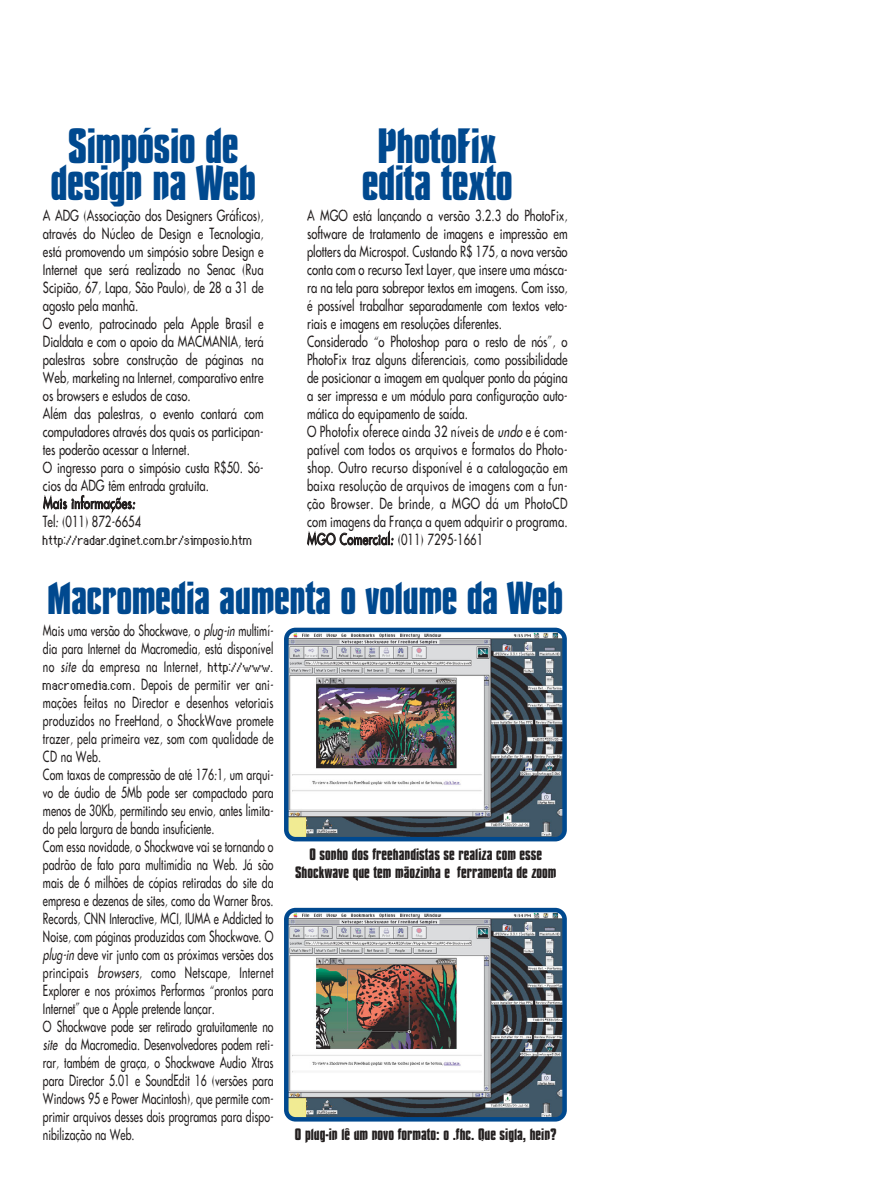
<style>
.page{position:relative;width:893px;height:1190px;background:#fff}
.page>*{position:absolute;margin:0;border:0;box-sizing:border-box;transform-origin:0 0}
.t1{font:700 45px/37.5px "Compacta Vitima";letter-spacing:-.015em;color:#00498f;text-align:center}
.t2{font:700 42px "Compacta Vitima";letter-spacing:-.015em;color:#00498f}
.t3{font:15px/18px "Futura Vitima";color:#231f1f;scale:.75 1}
.t4{font:15px/18px "Futura Vitima";color:#231f1f;scale:.7 1}
.t5{font:700 15px/18px "Compacta Vitima";color:#231f1f;text-align:center}
.t6{font:15px "Genoveva";color:#231f1f}
.s1{font-style:italic}
.s2{font-family:"Genoveva"}
</style>
<div class="page">
<img style="left:284px;top:907px;width:283px;height:214px">
<img style="left:284px;top:627px;width:283px;height:214px">
<h1 class="t1" style="left:50px;top:129px;width:207px">Simpósio de design na Web</h1>
<p class="t3" style="left:43px;top:207px;width:296px">A ADG (Associação dos Designers Gráficos), através do Núcleo de Design e Tecnologia, está promovendo um simpósio sobre Design e Internet que será realizado no Senac (Rua Scipião, 67, Lapa, São Paulo), de 28 a 31 de agosto pela manhã.<br>O evento, patrocinado pela Apple Brasil e Dialdata e com o apoio da MACMANIA, terá palestras sobre construção de páginas na Web, marketing na Internet, comparativo entre os browsers e estudos de caso.<br>Além das palestras, o evento contará com computadores através dos quais os participan&shy;tes poderão acessar a Internet.<br>O ingresso para o simpósio custa R$50. Só&shy;cios da ADG têm entrada gratuita.<br>Mais informações:<br>Tel: (011) 872-6654</p>
<p class="t6" style="left:43px;top:531px;width:211px">http://radar.dginet.com.br/simposio.htm</p>
<h1 class="t1" style="left:362px;top:129px;width:153px">PhotoFix edita texto</h1>
<p class="t3" style="left:307px;top:207px;width:349px">A MGO está lançando a versão 3.2.3 do PhotoFix, software de tratamento de imagens e impressão em plotters da Microspot. Custando R$ 175, a nova versão conta com o recurso Text Layer, que insere uma másca&shy;ra na tela para sobrepor textos em imagens. Com isso, é possível trabalhar separadamente com textos veto&shy;riais e imagens em resoluções diferentes.<br>Considerado “o Photoshop para o resto de nós”, o PhotoFix traz alguns diferenciais, como possibilidade de posicionar a imagem em qualquer ponto da página a ser impressa e um módulo para configuração auto&shy;mática do equipamento de saída.<br>O Photofix oferece ainda 32 níveis de <span class="s1">undo</span>e é com&shy;patível com todos os arquivos e formatos do Photo&shy;shop. Outro recurso disponível é a catalogação em baixa resolução de arquivos de imagens com a fun&shy;ção Browser. De brinde, a MGO dá um PhotoCD com imagens da França a quem adquirir o programa.<br>MGO Comercial: (011) 7295-1661</p>
<h2 class="t2" style="left:47px;top:579px;width:517px">Macromedia aumenta o volume da Web</h2>
<p class="t4" style="left:43px;top:621px;width:331px">Mais uma versão do Shockwave, o <span class="s1">plug-in</span>multimí&shy;dia para Internet da Macromedia, está disponível no <span class="s1">site</span> da empresa na Internet, <span class="s2">http://www. macromedia.com</span>. Depois de permitir ver ani&shy;mações feitas no Director e desenhos vetoriais produzidos no FreeHand, o ShockWave promete trazer, pela primeira vez, som com qualidade de CD na Web.<br>Com taxas de compressão de até 176:1, um arqui&shy;vo de áudio de 5Mb pode ser compactado para menos de 30Kb, permitindo seu envio, antes limita&shy;do pela largura de banda insuficiente.<br>Com essa novidade, o Shockwave vai se tornando o padrão de fato para multimídia na Web. Já são mais de 6 milhões de cópias retiradas do site da empresa e dezenas de sites, como da Warner Bros.<br>Records, CNN Interactive, MCI, IUMA e Addicted to Noise, com páginas produzidas com Shockwave. O <span class="s1">plug-in</span>deve vir junto com as próximas versões dos principais <span class="s1">browsers</span>, como Netscape, Internet Explorer e nos próximos Performas “prontos para Internet” que a Apple pretende lançar.<br>O Shockwave pode ser retirado gratuitamente no <span class="s1">site</span> da Macromedia. Desenvolvedores podem reti&shy;rar, também de graça, o Shockwave Audio Xtras para Director 5.01 e SoundEdit 16 (versões para Windows 95 e Power Macintosh), que permite com&shy;primir arquivos desses dois programas para dispo&shy;nibilização na Web.</p>
<p class="t5" style="left:295px;top:845px;width:263px">O sonho dos freehandistas se realiza com esse<br>Shockwave que tem mãozinha e ferramenta de zoom</p>
<p class="t5" style="left:295px;top:1126px;width:263px">O plug-in lê um novo formato: o .fhc. Que sigla, hein?</p>
</div>
